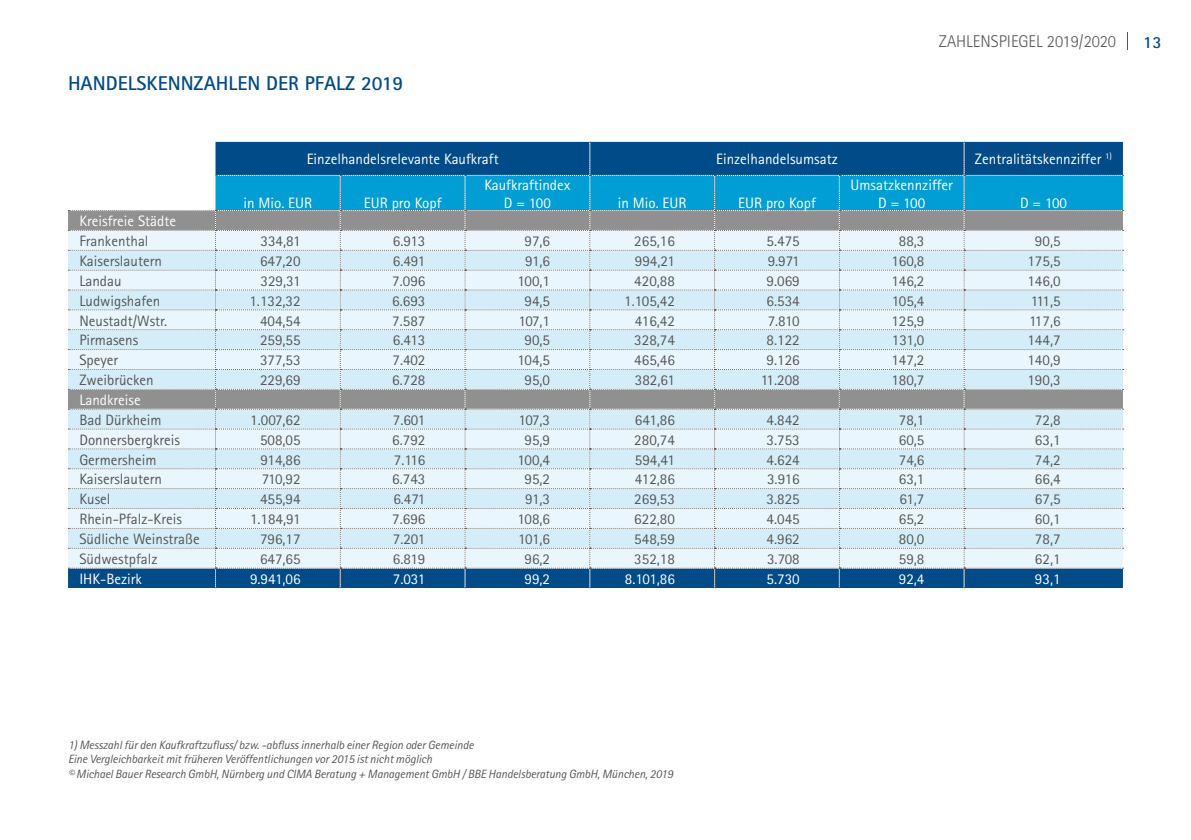
<style>
.page{position:relative;width:1191px;height:840px;background:#fff}
.page>*{position:absolute;margin:0;border:0;box-sizing:border-box;transform-origin:0 0}
.t1{font:700 20px "Rotis Sans Serif";color:#004b88}
.t2{font:300 17px "Rotis Sans Serif";color:#575756}
.t3{font:700 17px "Rotis Sans Serif";color:#004b88}
.t4{font:15px "Rotis Sans Serif";color:#575756}
.t5{font:15px/18px "Rotis Sans Serif";color:#fff;text-align:center}
.t6{font:italic 12px/14.4px "Rotis Sans Serif";letter-spacing:-.01em;color:#575756}
</style>
<div class="page">
<svg style="left:68px;top:142px;width:1055px;height:446px;background:#b1cfdf"></svg>
<svg style="left:1127px;top:32px;width:1px;height:17px"></svg>
<h1 class="t1" style="left:68px;top:71px;width:337px">HANDELSKENNZAHLEN DER PFALZ 2019</h1>
<p class="t2" style="left:939px;top:32px;width:179px">ZAHLENSPIEGEL 2019/2020</p>
<p class="t3" style="left:1143px;top:31px;width:20px">13</p>
<p class="t5" style="left:307px;top:150px;width:193px">Einzelhandelsrelevante Kaufkraft</p>
<p class="t5" style="left:716px;top:150px;width:123px">Einzelhandelsumsatz</p>
<p class="t5" style="left:975px;top:150px;width:139px">Zentralitätskennziffer <sup>1)</sup></p>
<p class="t5" style="left:243px;top:193px;width:70px">in Mio. EUR</p>
<p class="t5" style="left:364px;top:193px;width:79px">EUR pro Kopf</p>
<p class="t5" style="left:484px;top:175px;width:88px">Kaufkraftindex<br>D = 100</p>
<p class="t5" style="left:850px;top:175px;width:104px">Umsatzkennziffer<br>D = 100</p>
<p class="t5" style="left:618px;top:193px;width:70px">in Mio. EUR</p>
<p class="t5" style="left:738px;top:193px;width:79px">EUR pro Kopf</p>
<p class="t5" style="left:1020px;top:193px;width:48px">D = 100</p>
<p class="t5" style="left:79px;top:212px;width:98px">Kreisfreie Städte</p>
<p class="t4" style="left:79px;top:232px;width:71px">Frankenthal</p>
<p class="t4" style="left:260px;top:232px;width:42px">334,81</p>
<p class="t4" style="left:393px;top:232px;width:34px">6.913</p>
<p class="t4" style="left:524px;top:232px;width:27px">97,6</p>
<p class="t4" style="left:634px;top:232px;width:42px">265,16</p>
<p class="t4" style="left:766px;top:232px;width:35px">5.475</p>
<p class="t4" style="left:899px;top:232px;width:27px">88,3</p>
<p class="t4" style="left:1035px;top:232px;width:27px">90,5</p>
<p class="t4" style="left:79px;top:252px;width:84px">Kaiserslautern</p>
<p class="t4" style="left:260px;top:252px;width:42px">647,20</p>
<p class="t4" style="left:393px;top:252px;width:34px">6.491</p>
<p class="t4" style="left:525px;top:252px;width:27px">91,6</p>
<p class="t4" style="left:635px;top:252px;width:42px">994,21</p>
<p class="t4" style="left:767px;top:252px;width:33px">9.971</p>
<p class="t4" style="left:891px;top:252px;width:35px">160,8</p>
<p class="t4" style="left:1027px;top:252px;width:35px">175,5</p>
<p class="t4" style="left:79px;top:272px;width:44px">Landau</p>
<p class="t4" style="left:260px;top:272px;width:42px">329,31</p>
<p class="t4" style="left:392px;top:272px;width:35px">7.096</p>
<p class="t4" style="left:517px;top:272px;width:34px">100,1</p>
<p class="t4" style="left:634px;top:272px;width:42px">420,88</p>
<p class="t4" style="left:766px;top:272px;width:35px">9.069</p>
<p class="t4" style="left:891px;top:272px;width:35px">146,2</p>
<p class="t4" style="left:1027px;top:272px;width:35px">146,0</p>
<p class="t4" style="left:79px;top:291px;width:82px">Ludwigshafen</p>
<p class="t4" style="left:249px;top:291px;width:53px">1.132,32</p>
<p class="t4" style="left:392px;top:291px;width:35px">6.693</p>
<p class="t4" style="left:524px;top:291px;width:27px">94,5</p>
<p class="t4" style="left:624px;top:291px;width:52px">1.105,42</p>
<p class="t4" style="left:766px;top:291px;width:35px">6.534</p>
<p class="t4" style="left:892px;top:291px;width:34px">105,4</p>
<p class="t4" style="left:1030px;top:291px;width:31px">111,5</p>
<p class="t4" style="left:79px;top:311px;width:89px">Neustadt/Wstr.</p>
<p class="t4" style="left:260px;top:311px;width:42px">404,54</p>
<p class="t4" style="left:392px;top:311px;width:35px">7.587</p>
<p class="t4" style="left:518px;top:311px;width:33px">107,1</p>
<p class="t4" style="left:635px;top:311px;width:42px">416,42</p>
<p class="t4" style="left:767px;top:311px;width:33px">7.810</p>
<p class="t4" style="left:891px;top:311px;width:35px">125,9</p>
<p class="t4" style="left:1029px;top:311px;width:33px">117,6</p>
<p class="t4" style="left:79px;top:331px;width:60px">Pirmasens</p>
<p class="t4" style="left:260px;top:331px;width:42px">259,55</p>
<p class="t4" style="left:393px;top:331px;width:34px">6.413</p>
<p class="t4" style="left:524px;top:331px;width:27px">90,5</p>
<p class="t4" style="left:634px;top:331px;width:42px">328,74</p>
<p class="t4" style="left:766px;top:331px;width:35px">8.122</p>
<p class="t4" style="left:892px;top:331px;width:34px">131,0</p>
<p class="t4" style="left:1027px;top:331px;width:35px">144,7</p>
<p class="t4" style="left:79px;top:351px;width:40px">Speyer</p>
<p class="t4" style="left:260px;top:351px;width:42px">377,53</p>
<p class="t4" style="left:392px;top:351px;width:34px">7.402</p>
<p class="t4" style="left:517px;top:351px;width:34px">104,5</p>
<p class="t4" style="left:634px;top:351px;width:42px">465,46</p>
<p class="t4" style="left:766px;top:351px;width:35px">9.126</p>
<p class="t4" style="left:891px;top:351px;width:35px">147,2</p>
<p class="t4" style="left:1027px;top:351px;width:35px">140,9</p>
<p class="t4" style="left:79px;top:371px;width:76px">Zweibrücken</p>
<p class="t4" style="left:260px;top:371px;width:42px">229,69</p>
<p class="t4" style="left:392px;top:371px;width:35px">6.728</p>
<p class="t4" style="left:524px;top:371px;width:27px">95,0</p>
<p class="t4" style="left:635px;top:371px;width:42px">382,61</p>
<p class="t4" style="left:760px;top:371px;width:40px">11.208</p>
<p class="t4" style="left:891px;top:371px;width:35px">180,7</p>
<p class="t4" style="left:1027px;top:371px;width:35px">190,3</p>
<p class="t5" style="left:79px;top:390px;width:63px">Landkreise</p>
<p class="t4" style="left:79px;top:410px;width:84px">Bad Dürkheim</p>
<p class="t4" style="left:250px;top:410px;width:52px">1.007,62</p>
<p class="t4" style="left:393px;top:410px;width:34px">7.601</p>
<p class="t4" style="left:518px;top:410px;width:33px">107,3</p>
<p class="t4" style="left:635px;top:410px;width:42px">641,86</p>
<p class="t4" style="left:766px;top:410px;width:35px">4.842</p>
<p class="t4" style="left:899px;top:410px;width:27px">78,1</p>
<p class="t4" style="left:1035px;top:410px;width:27px">72,8</p>
<p class="t4" style="left:79px;top:430px;width:102px">Donnersbergkreis</p>
<p class="t4" style="left:260px;top:430px;width:42px">508,05</p>
<p class="t4" style="left:392px;top:430px;width:35px">6.792</p>
<p class="t4" style="left:524px;top:430px;width:27px">95,9</p>
<p class="t4" style="left:634px;top:430px;width:42px">280,74</p>
<p class="t4" style="left:766px;top:430px;width:35px">3.753</p>
<p class="t4" style="left:899px;top:430px;width:27px">60,5</p>
<p class="t4" style="left:1035px;top:430px;width:27px">63,1</p>
<p class="t4" style="left:79px;top:450px;width:79px">Germersheim</p>
<p class="t4" style="left:260px;top:450px;width:42px">914,86</p>
<p class="t4" style="left:394px;top:450px;width:33px">7.116</p>
<p class="t4" style="left:517px;top:450px;width:34px">100,4</p>
<p class="t4" style="left:635px;top:450px;width:42px">594,41</p>
<p class="t4" style="left:766px;top:450px;width:35px">4.624</p>
<p class="t4" style="left:899px;top:450px;width:27px">74,6</p>
<p class="t4" style="left:1035px;top:450px;width:27px">74,2</p>
<p class="t4" style="left:79px;top:470px;width:84px">Kaiserslautern</p>
<p class="t4" style="left:262px;top:470px;width:40px">710,92</p>
<p class="t4" style="left:392px;top:470px;width:35px">6.743</p>
<p class="t4" style="left:524px;top:470px;width:27px">95,2</p>
<p class="t4" style="left:635px;top:470px;width:42px">412,86</p>
<p class="t4" style="left:767px;top:470px;width:34px">3.916</p>
<p class="t4" style="left:899px;top:470px;width:27px">63,1</p>
<p class="t4" style="left:1035px;top:470px;width:27px">66,4</p>
<p class="t4" style="left:79px;top:490px;width:33px">Kusel</p>
<p class="t4" style="left:260px;top:490px;width:42px">455,94</p>
<p class="t4" style="left:393px;top:490px;width:33px">6.471</p>
<p class="t4" style="left:525px;top:490px;width:27px">91,3</p>
<p class="t4" style="left:634px;top:490px;width:42px">269,53</p>
<p class="t4" style="left:766px;top:490px;width:35px">3.825</p>
<p class="t4" style="left:899px;top:490px;width:27px">61,7</p>
<p class="t4" style="left:1035px;top:490px;width:27px">67,5</p>
<p class="t4" style="left:79px;top:510px;width:104px">Rhein-Pfalz-Kreis</p>
<p class="t4" style="left:250px;top:510px;width:52px">1.184,91</p>
<p class="t4" style="left:392px;top:510px;width:35px">7.696</p>
<p class="t4" style="left:517px;top:510px;width:34px">108,6</p>
<p class="t4" style="left:634px;top:510px;width:42px">622,80</p>
<p class="t4" style="left:766px;top:510px;width:35px">4.045</p>
<p class="t4" style="left:899px;top:510px;width:27px">65,2</p>
<p class="t4" style="left:1035px;top:510px;width:27px">60,1</p>
<p class="t4" style="left:79px;top:530px;width:122px">Südliche Weinstraße</p>
<p class="t4" style="left:260px;top:530px;width:42px">796,17</p>
<p class="t4" style="left:393px;top:530px;width:34px">7.201</p>
<p class="t4" style="left:518px;top:530px;width:33px">101,6</p>
<p class="t4" style="left:634px;top:530px;width:42px">548,59</p>
<p class="t4" style="left:766px;top:530px;width:35px">4.962</p>
<p class="t4" style="left:899px;top:530px;width:27px">80,0</p>
<p class="t4" style="left:1035px;top:530px;width:27px">78,7</p>
<p class="t4" style="left:79px;top:549px;width:80px">Südwestpfalz</p>
<p class="t4" style="left:260px;top:549px;width:42px">647,65</p>
<p class="t4" style="left:393px;top:549px;width:34px">6.819</p>
<p class="t4" style="left:524px;top:549px;width:27px">96,2</p>
<p class="t4" style="left:634px;top:549px;width:42px">352,18</p>
<p class="t4" style="left:767px;top:549px;width:34px">3.708</p>
<p class="t4" style="left:899px;top:549px;width:27px">59,8</p>
<p class="t4" style="left:1035px;top:549px;width:27px">62,1</p>
<p class="t5" style="left:79px;top:569px;width:64px">IHK-Bezirk</p>
<p class="t5" style="left:250px;top:569px;width:52px">9.941,06</p>
<p class="t5" style="left:393px;top:569px;width:34px">7.031</p>
<p class="t5" style="left:524px;top:569px;width:27px">99,2</p>
<p class="t5" style="left:625px;top:569px;width:52px">8.101,86</p>
<p class="t5" style="left:766px;top:569px;width:35px">5.730</p>
<p class="t5" style="left:899px;top:569px;width:27px">92,4</p>
<p class="t5" style="left:1035px;top:569px;width:27px">93,1</p>
<p class="t6" style="left:68px;top:737px;width:606px">1) Messzahl für den Kaufkraftzufluss/ bzw. -abfluss innerhalb einer Region oder Gemeinde<br>Eine Vergleichbarkeit mit früheren Veröffentlichungen vor 2015 ist nicht möglich<br>© Michael Bauer Research GmbH, Nürnberg und CIMA Beratung + Management GmbH / BBE Handelsberatung GmbH, München, 2019</p>
</div>
